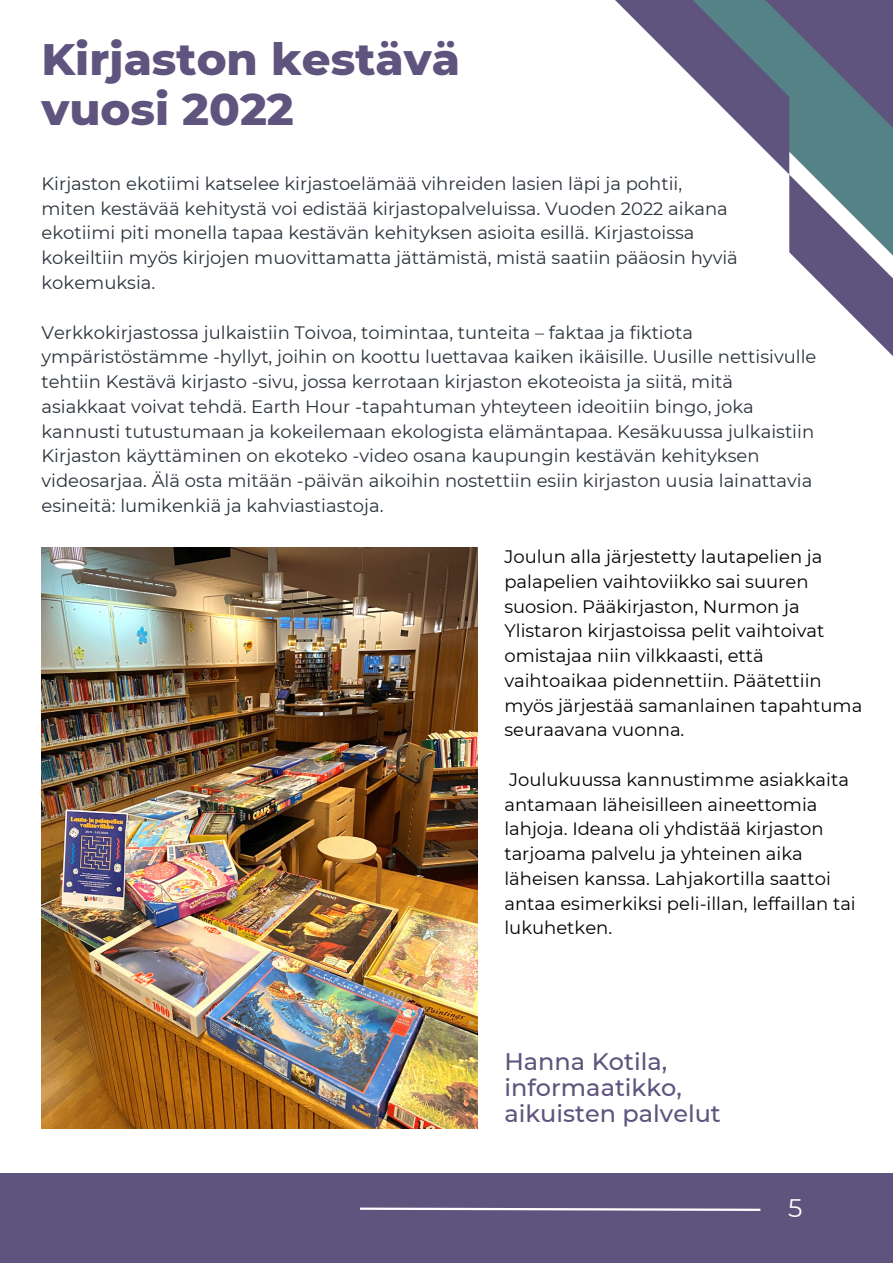
<style>
.page{position:relative;width:893px;height:1264px;background:#fff}
.page>*{position:absolute;margin:0;border:0;box-sizing:border-box;transform-origin:0 0}
.t1{font:800 45px/49.5px "Montserrat";color:#5f547e}
.t2{font:25.35px "Montserrat";color:#fff}
.t3{font:500 24px/25.8px "Montserrat";color:#5f547e}
.t4{font:18px/24.8px "Montserrat";color:#2b323b}
.t5{font:18px/24.8px "Montserrat";color:#000}
</style>
<div class="page">
<svg style="left:615px;top:0;width:277px;height:355px"></svg>
<div style="left:0;top:1173px;width:892px;height:89px;background:#5f547e"></div>
<svg style="left:360px;top:1207px;width:401px;height:4px"></svg>
<img style="left:41px;top:547px;width:437px;height:581px">
<h1 class="t1" style="left:41px;top:34px;width:420px">Kirjaston kestävä vuosi 2022</h1>
<p class="t4" style="left:41px;top:171px;width:697px">Kirjaston ekotiimi katselee kirjastoelämää vihreiden lasien läpi ja pohtii, miten kestävää kehitystä voi edistää kirjastopalveluissa. Vuoden 2022 aikana ekotiimi piti monella tapaa kestävän kehityksen asioita esillä. Kirjastoissa kokeiltiin myös kirjojen muovittamatta jättämistä, mistä saatiin pääosin hyviä kokemuksia.</p>
<p class="t4" style="left:41px;top:320px;width:776px">Verkkokirjastossa julkaistiin Toivoa, toimintaa, tunteita – faktaa ja fiktiota ympäristöstämme -hyllyt, joihin on koottu luettavaa kaiken ikäisille. Uusille nettisivulle tehtiin Kestävä kirjasto -sivu, jossa kerrotaan kirjaston ekoteoista ja siitä, mitä asiakkaat voivat tehdä. Earth Hour -tapahtuman yhteyteen ideoitiin bingo, joka kannusti tutustumaan ja kokeilemaan ekologista elämäntapaa. Kesäkuussa julkaistiin Kirjaston käyttäminen on ekoteko -video osana kaupungin kestävän kehityksen videosarjaa. Älä osta mitään -päivän aikoihin nostettiin esiin kirjaston uusia lainattavia esineitä: lumikenkiä ja kahviastiastoja.</p>
<p class="t5" style="left:504px;top:544px;width:359px">Joulun alla järjestetty lautapelien ja palapelien vaihtoviikko sai suuren suosion. Pääkirjaston, Nurmon ja Ylistaron kirjastoissa pelit vaihtoivat omistajaa niin vilkkaasti, että vaihtoaikaa pidennettiin. Päätettiin myös järjestää samanlainen tapahtuma seuraavana vuonna.</p>
<p class="t5" style="left:504px;top:767px;width:353px">Joulukuussa kannustimme asiakkaita antamaan läheisilleen aineettomia lahjoja. Ideana oli yhdistää kirjaston tarjoama palvelu ja yhteinen aika läheisen kanssa. Lahjakortilla saattoi antaa esimerkiksi peli-illan, leffaillan tai lukuhetken.</p>
<h3 class="t3" style="left:504px;top:1048px;width:218px">Hanna Kotila, informaatikko, aikuisten palvelut</h3>
<h2 class="t2" style="left:788px;top:1192px;width:16px">5</h2>
</div>
